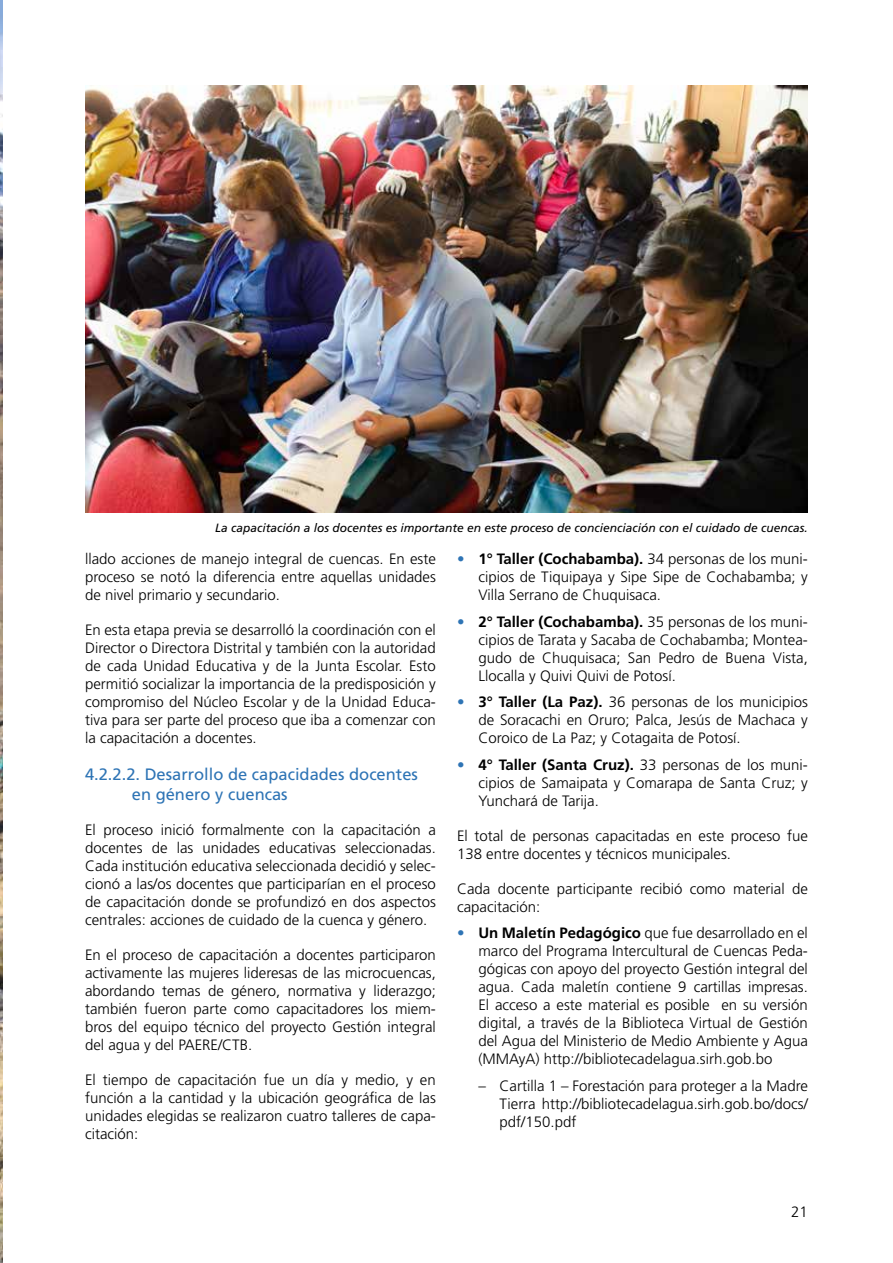
<style>
.page{position:relative;width:893px;height:1263px;background:#fff}
.page>*{position:absolute;margin:0;border:0;box-sizing:border-box;transform-origin:0 0}
.t1{font:16.5px/19.8px "Frutiger LT Std";color:#2e74b5}
.t2{font:300 15px/18px "Frutiger LT Std";color:#000;text-align:justify}
.t3{font:italic 12px "Frutiger LT Std";color:#000}
.s1{color:#2e74b5}
.s2{font-weight:700}
</style>
<div class="page">
<img style="left:85px;top:85px;width:723px;height:427px">
<img style="left:0;top:0;width:2px;height:1263px">
<p class="t3" style="left:215px;top:520px;width:594px">La capacitación a los docentes es importante en este proceso de concienciación con el cuidado de cuencas.</p>
<p class="t2" style="left:85px;top:550px;width:352px">llado acciones de manejo integral de cuencas. En este proceso se notó la diferencia entre aquellas unidades de nivel primario y secundario.</p>
<p class="t2" style="left:85px;top:621px;width:352px">En esta etapa previa se desarrolló la coordinación con el Director o Directora Distrital y también con la autoridad de cada Unidad Educativa y de la Junta Escolar. Esto permitió socializar la importancia de la predisposición y compromiso del Núcleo Escolar y de la Unidad Educa&shy;tiva para ser parte del proceso que iba a comenzar con la capacitación a docentes.</p>
<p class="t1" style="left:132px;top:764px;width:288px;text-indent:-47px">4.2.2.2. Desarrollo de capacidades docentes en género y cuencas</p>
<p class="t2" style="left:85px;top:821px;width:352px">El proceso inició formalmente con la capacitación a docentes de las unidades educativas seleccionadas.<br>Cada institución educativa seleccionada decidió y selec&shy;cionó a las/os docentes que participarían en el proceso de capacitación donde se profundizó en dos aspectos centrales: acciones de cuidado de la cuenca y género.</p>
<p class="t2" style="left:85px;top:946px;width:352px">En el proceso de capacitación a docentes participaron activamente las mujeres lideresas de las microcuencas, abordando temas de género, normativa y liderazgo; también fueron parte como capacitadores los miem&shy;bros del equipo técnico del proyecto Gestión integral del agua y del PAERE/CTB.</p>
<p class="t2" style="left:85px;top:1071px;width:352px">El tiempo de capacitación fue un día y medio, y en función a la cantidad y la ubicación geográfica de las unidades elegidas se realizaron cuatro talleres de capa&shy;citación:</p>
<p class="t2" style="left:478px;top:550px;width:331px;text-indent:-21px"><span class="s1">•</span> <span class="s2">1° Taller (Cochabamba).</span> 34 personas de los muni&shy;cipios de Tiquipaya y Sipe Sipe de Cochabamba; y Villa Serrano de Chuquisaca.</p>
<p class="t2" style="left:478px;top:613px;width:331px;text-indent:-21px"><span class="s1">•</span> <span class="s2">2° Taller (Cochabamba).</span> 35 personas de los muni&shy;cipios de Tarata y Sacaba de Cochabamba; Montea&shy;gudo de Chuquisaca; San Pedro de Buena Vista, Llocalla y Quivi Quivi de Potosí.</p>
<p class="t2" style="left:478px;top:693px;width:331px;text-indent:-21px"><span class="s1">•</span> <span class="s2">3° Taller (La Paz).</span> 36 personas de los municipios de Soracachi en Oruro; Palca, Jesús de Machaca y Coroico de La Paz; y Cotagaita de Potosí.</p>
<p class="t2" style="left:478px;top:756px;width:331px;text-indent:-21px"><span class="s1">•</span> <span class="s2">4° Taller (Santa Cruz).</span> 33 personas de los muni&shy;cipios de Samaipata y Comarapa de Santa Cruz; y Yunchará de Tarija.</p>
<p class="t2" style="left:457px;top:827px;width:352px">El total de personas capacitadas en este proceso fue<br>138 entre docentes y técnicos municipales.</p>
<p class="t2" style="left:457px;top:880px;width:352px">Cada docente participante recibió como material de capacitación:</p>
<p class="t2" style="left:478px;top:924px;width:331px;text-indent:-21px"><span class="s1">•</span> <span class="s2">Un Maletín Pedagógico</span> que fue desarrollado en el marco del Programa Intercultural de Cuencas Peda&shy;gógicas con apoyo del proyecto Gestión integral del agua. Cada maletín contiene 9 cartillas impresas.<br>El acceso a este material es posible en su versión digital, a través de la Biblioteca Virtual de Gestión del Agua del Ministerio de Medio Ambiente y Agua (MMAyA) http://bibliotecadelagua.sirh.gob.bo</p>
<p class="t2" style="left:500px;top:1077px;width:310px;text-indent:-21px">– Cartilla 1 – Forestación para proteger a la Madre Tierra http://bibliotecadelagua.sirh.gob.bo/docs/ pdf/150.pdf</p>
<p class="t2" style="left:791px;top:1203px;width:18px">21</p>
</div>
